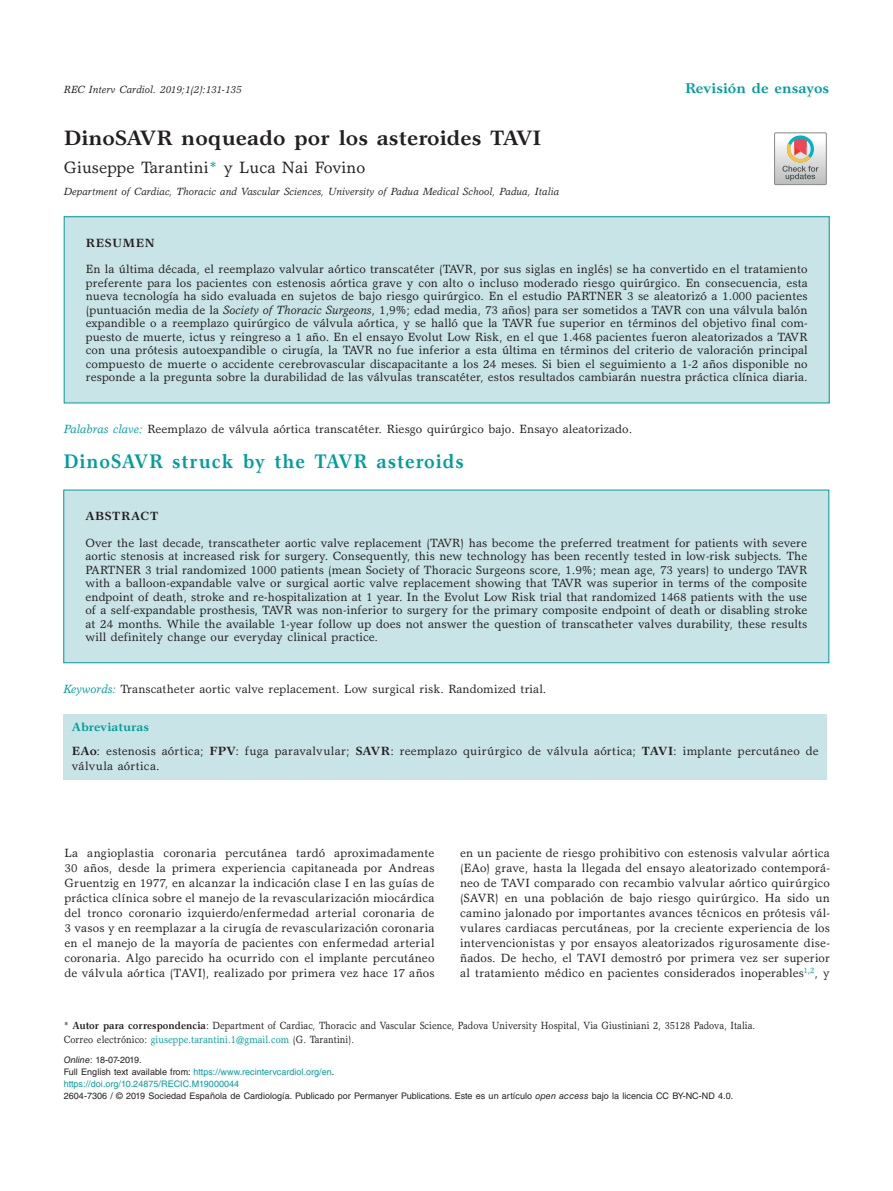
<style>
.page{position:relative;width:893px;height:1191px;background:#fff}
.page>*{position:absolute;margin:0;border:0;box-sizing:border-box;transform-origin:0 0}
.t1{font:700 21px "Garth Graphic Std";letter-spacing:.005em;color:#231f20}
.t2{font:700 19.8px "Garth Graphic Std";letter-spacing:.055em;color:#009d9d;scale:.91 1}
.t3{font:16.5px "Garth Graphic Std";letter-spacing:.005em;color:#231f20}
.t4{font:700 14.25px "Garth Graphic Std";letter-spacing:.005em;color:#009d9d}
.t5{font:12px/15px "Garth Graphic Std";letter-spacing:.005em;color:#231f20;text-align:justify}
.t6{font:700 12px "Garth Graphic Std";letter-spacing:.055em;color:#231f20}
.t7{font:12px "Garth Graphic Std";letter-spacing:.025em;color:#231f20}
.t8{font:10.5px/13.5px "Garth Graphic Std";letter-spacing:.005em;color:#231f20;scale:.9 1}
.t9{font:italic 10.5px "Garth Graphic Std";letter-spacing:.005em;color:#231f20}
.t10{font:9px/12px "Helvetica LT Std";letter-spacing:.005em;color:#231f20}
.s1{color:#009d9d}
.s2{font-style:italic}
.s3{font-style:italic;color:#009d9d}
.s4{font-weight:700;color:#009d9d}
.s5{font-weight:700}
</style>
<div class="page">
<div style="left:64px;top:217px;width:765px;height:186px;background:#c9e4e6"></div>
<div style="left:64px;top:216px;width:766px;height:187px;border:1px solid #009d9d"></div>
<svg style="left:774px;top:133px;width:52px;height:52px"></svg>
<div style="left:63px;top:714px;width:764px;height:66px;background:#c9e4e6"></div>
<div style="left:64px;top:490px;width:765px;height:173px;background:#c9e4e6"></div>
<div style="left:63px;top:489px;width:766px;height:174px;border:1px solid #009d9d"></div>
<p class="t9" style="left:64px;top:83px;width:179px">REC Interv Cardiol. 2019;1(2):131-135</p>
<p class="t4" style="left:685px;top:79px;width:145px">Revisión de ensayos</p>
<h1 class="t1" style="left:64px;top:125px;width:479px">DinoSAVR noqueado por los asteroides TAVI</h1>
<h3 class="t3" style="left:64px;top:157px;width:303px">Giuseppe Tarantini<span class="s1">*</span> y Luca Nai Fovino</h3>
<p class="t9" style="left:64px;top:185px;width:497px">Department of Cardiac, Thoracic and Vascular Sciences, University of Padua Medical School, Padua, Italia</p>
<p class="t6" style="left:86px;top:236px;width:70px">RESUMEN</p>
<p class="t5" style="left:86px;top:262px;width:723px;line-height:13.5px">En la última década, el reemplazo valvular aórtico transcatéter (TAVR, por sus siglas en inglés) se ha convertido en el tratamiento preferente para los pacientes con estenosis aórtica grave y con alto o incluso moderado riesgo quirúrgico. En consecuencia, esta nueva tecnología ha sido evaluada en sujetos de bajo riesgo quirúrgico. En el estudio PARTNER 3 se aleatorizó a 1.000 pacientes (puntuación media de la <span class="s2">Society of Thoracic Surgeons</span>, 1,9%; edad media, 73 años) para ser sometidos a TAVR con una válvula balón expandible o a reemplazo quirúrgico de válvula aórtica, y se halló que la TAVR fue superior en términos del objetivo final com&shy;puesto de muerte, ictus y reingreso a 1 año. En el ensayo Evolut Low Risk, en el que 1.468 pacientes fueron aleatorizados a TAVR con una prótesis autoexpandible o cirugía, la TAVR no fue inferior a esta última en términos del criterio de valoración principal compuesto de muerte o accidente cerebrovascular discapacitante a los 24 meses. Si bien el seguimiento a 1-2 años disponible no responde a la pregunta sobre la durabilidad de las válvulas transcatéter, estos resultados cambiarán nuestra práctica clínica diaria.</p>
<p class="t5" style="left:64px;top:421px;width:570px"><span class="s3">Palabras clave:</span> Reemplazo de válvula aórtica transcatéter. Riesgo quirúrgico bajo. Ensayo aleatorizado.</p>
<h2 class="t2" style="left:63px;top:449px;width:442px">DinoSAVR struck by the TAVR asteroids</h2>
<p class="t6" style="left:85px;top:509px;width:74px">ABSTRACT</p>
<p class="t5" style="left:85px;top:535px;width:723px;line-height:13.5px">Over the last decade, transcatheter aortic valve replacement (TAVR) has become the preferred treatment for patients with severe aortic stenosis at increased risk for surgery. Consequently, this new technology has been recently tested in low-risk subjects. The PARTNER 3 trial randomized 1000 patients (mean Society of Thoracic Surgeons score, 1.9%; mean age, 73 years) to undergo TAVR with a balloon-expandable valve or surgical aortic valve replacement showing that TAVR was superior in terms of the composite endpoint of death, stroke and re-hospitalization at 1 year. In the Evolut Low Risk trial that randomized 1468 patients with the use of a self-expandable prosthesis, TAVR was non-inferior to surgery for the primary composite endpoint of death or disabling stroke at 24 months. While the available 1-year follow up does not answer the question of transcatheter valves durability, these results will definitely change our everyday clinical practice.</p>
<p class="t5" style="left:63px;top:681px;width:485px"><span class="s3">Keywords:</span> Transcatheter aortic valve replacement. Low surgical risk. Randomized trial.</p>
<p class="t5" style="left:72px;top:715px;width:748px;line-height:23.5px"><span class="s4">Abreviaturas<br></span><span class="s5">EAo</span>: estenosis aórtica; <span class="s5">FPV</span>: fuga paravalvular; <span class="s5">SAVR</span>: reemplazo quirúrgico de válvula aórtica; <span class="s5">TAVI</span>: implante percutáneo de</p>
<p class="t7" style="left:72px;top:758px;width:89px">válvula aórtica.</p>
<p class="t5" style="left:65px;top:845px;width:371px">La angioplastia coronaria percutánea tardó aproximadamente 30 años, desde la primera experiencia capitaneada por Andreas Gruentzig en 1977, en alcanzar la indicación clase I en las guías de práctica clínica sobre el manejo de la revascularización miocárdica del tronco coronario izquierdo/enfermedad arterial coronaria de 3 vasos y en reemplazar a la cirugía de revascularización coronaria en el manejo de la mayoría de pacientes con enfermedad arterial coronaria. Algo parecido ha ocurrido con el implante percutáneo de válvula aórtica (TAVI), realizado por primera vez hace 17 años</p>
<p class="t5" style="left:460px;top:845px;width:371px">en un paciente de riesgo prohibitivo con estenosis valvular aórtica (EAo) grave, hasta la llegada del ensayo aleatorizado contemporá&shy;neo de TAVI comparado con recambio valvular aórtico quirúrgico (SAVR) en una población de bajo riesgo quirúrgico. Ha sido un camino jalonado por importantes avances técnicos en prótesis vál&shy;vulares cardiacas percutáneas, por la creciente experiencia de los intervencionistas y por ensayos aleatorizados rigurosamente dise&shy;ñados. De hecho, el TAVI demostró por primera vez ser superior al tratamiento médico en pacientes considerados inoperables<sup>1</sup><sup>,</sup><sup>2</sup>, y</p>
<p class="t8" style="left:64px;top:1018px;width:770px">* <span class="s5">Autor para correspondencia</span>: Department of Cardiac, Thoracic and Vascular Science, Padova University Hospital, Via Giustiniani 2, 35128 Padova, Italia.<br>Correo electrónico: <span class="s1">giuseppe.tarantini.1@gmail.com</span> (G. Tarantini).</p>
<p class="t10" style="left:64px;top:1054px;width:671px"><span class="s2">Online</span>: 18-07-2019.<br>Full English text available from: <span class="s1">https://www.recintervcardiol.org/en</span>.<br><span class="s1">https://doi.org/10.24875/RECIC.M19000044<br></span>2604-7306 / © 2019 Sociedad Española de Cardiología. Publicado por Permanyer Publications. Este es un artículo <span class="s2">open access</span> bajo la licencia CC BY-NC-ND 4.0.</p>
</div>
